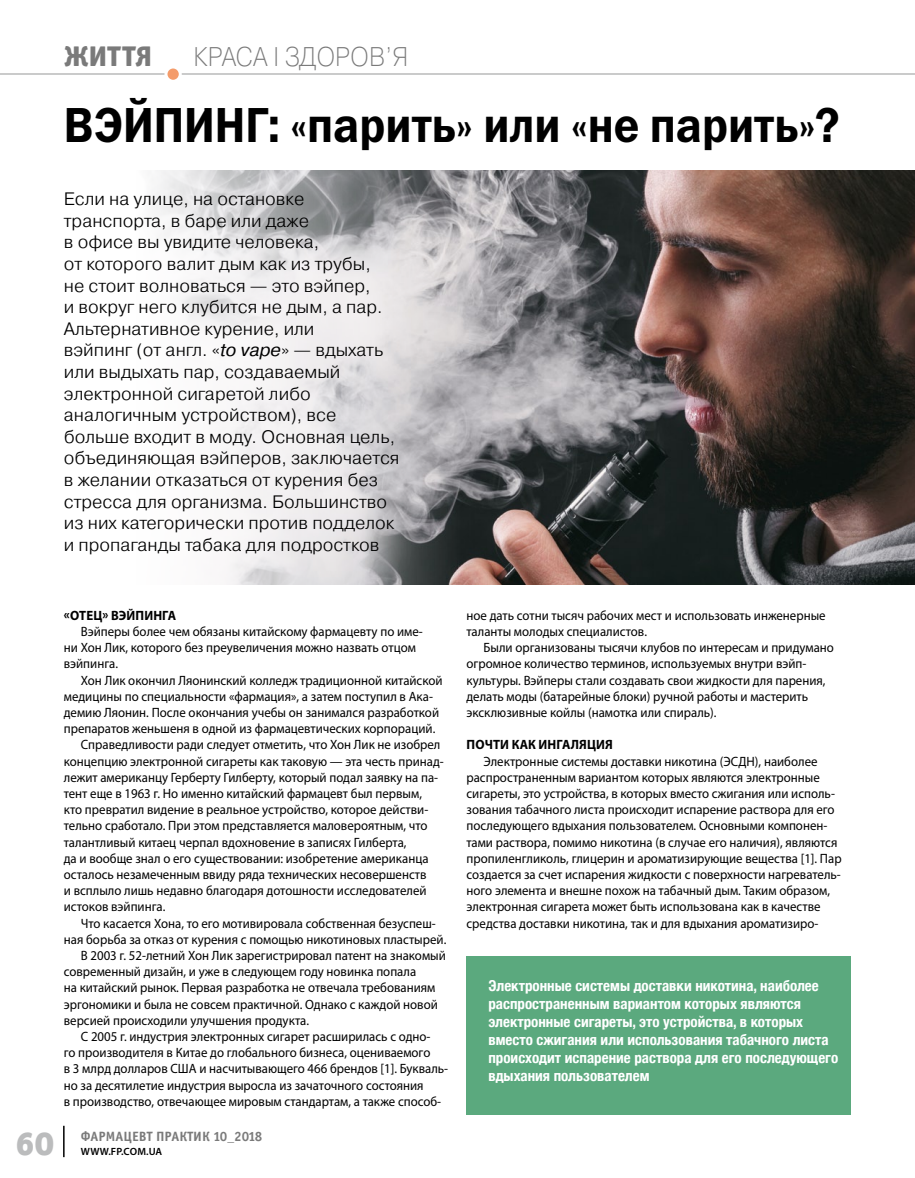
<style>
.page{position:relative;width:915px;height:1178px;background:#fff}
.page>*{position:absolute;margin:0;border:0;box-sizing:border-box;transform-origin:0 0}
.Zaglovok_1_FranklinG{font:49.5px "Franklin Gothic Demi ITC";color:#000;scale:.9 1}
.nomer_str{font:33px "Officina Serif Black ITC";color:#bbbcbd}
.t1{font:28.5px "Officina Sans Extra Bold ITC";letter-spacing:.01em;color:#7a7a7a}
.t2{font:27px "Pragmatica Light C";color:#7a7a7a;scale:.9 1}
.Vstup_Pragmatika_Lig{font:300 18px/21.6px "Pragmatica";color:#000}
.Vrez_Helvetica_Neue{font:700 condensed 15px/18px "Helvetica Neue";color:#fff}
.Osnovnoy_Nabor{font:13.5px/16.2px "Myriad Pro";color:#000;scale:.95 1}
.Podzag{font:700 13.5px "Myriad Pro";letter-spacing:.01em;color:#000;scale:.95 1}
.t3{font:13.5px "Officina Sans Bold ITC";letter-spacing:.01em;color:#7a7a7a}
.t4{font:600 10.5px "Myriad Pro";letter-spacing:.02em;color:#000}
.s1{font-weight:400;font-style:italic}
</style>
<div class="page">
<img style="left:153px;top:170px;width:761px;height:415px">
<div style="left:466px;top:956px;width:384px;height:158px;background:#5ba97e"></div>
<hr style="left:63px;top:1126px;width:2px;height:31px;background:#000">
<hr style="left:0;top:73px;width:914px;height:2px;background:#b9baba">
<svg style="left:166px;top:67px;width:14px;height:14px"></svg>
<div style="left:164px;top:65px;width:18px;height:18px;border:3px solid #fff;border-radius:50%"></div>
<p class="t1" style="left:64px;top:38px;width:89px">життя</p>
<p class="t2" style="left:193px;top:41px;width:240px">Краса і здоров’я</p>
<p class="Zaglovok_1_FranklinG" style="left:64px;top:95px;width:863px">ВЭЙПИНГ: «парить» или «не парить»?</p>
<p class="Vstup_Pragmatika_Lig" style="left:64px;top:188px;width:316px">Если на улице, на остановке транспорта, в баре или даже<br>в офисе вы увидите человека,<br>от которого валит дым как из трубы, не стоит волноваться — это вэйпер, и вокруг него клубится не дым, а пар.</p>
<p class="Vstup_Pragmatika_Lig" style="left:64px;top:317px;width:337px">Альтернативное курение, или<br>вэйпинг (от англ. «<span class="s1">to vape</span>» — вдыхать или выдыхать пар, создаваемый электронной сигаретой либо аналогичным устройством), все больше входит в моду. Основная цель, объединяющая вэйперов, заключается в желании отказаться от курения без стресса для организма. Большинство из них категорически против подделок и пропаганды табака для подростков</p>
<p class="Podzag" style="left:64px;top:606px;width:120px">«Отец» вэйпинга</p>
<p class="Osnovnoy_Nabor" style="left:64px;top:623px;width:379px;text-indent:17px">Вэйперы более чем обязаны китайскому фармацевту по име&shy;ни Хон Лик, которого без преувеличения можно назвать отцом вэйпинга.</p>
<p class="Osnovnoy_Nabor" style="left:64px;top:672px;width:400px;text-indent:17px">Хон Лик окончил Ляонинский колледж традиционной китайской медицины по специальности «фармация», а затем поступил в Ака&shy;демию Ляонин. После окончания учебы он занимался разработкой препаратов женьшеня в одной из фармацевтических корпораций.</p>
<p class="Osnovnoy_Nabor" style="left:64px;top:736px;width:401px;text-indent:17px">Справедливости ради следует отметить, что Хон Лик не изобрел концепцию электронной сигареты как таковую — эта честь принад&shy;лежит американцу Герберту Гилберту, который подал заявку на па&shy;тент еще в 1963 г. Но именно китайский фармацевт был первым,<br>кто превратил видение в реальное устройство, которое действи&shy;тельно сработало. При этом представляется маловероятным, что талантливый китаец черпал вдохновение в записях Гилберта,<br>да и вообще знал о его существовании: изобретение американца осталось незамеченным ввиду ряда технических несовершенств<br>и всплыло лишь недавно благодаря дотошности исследователей истоков вэйпинга.</p>
<p class="Osnovnoy_Nabor" style="left:64px;top:915px;width:404px;text-align:center">Что касается Хона, то его мотивировала собственная безуспеш-<br>ная борьба за отказ от курения с помощью никотиновых пластырей.</p>
<p class="Osnovnoy_Nabor" style="left:64px;top:947px;width:403px;text-indent:17px">В 2003 г. 52-летний Хон Лик зарегистрировал патент на знакомый современный дизайн, и уже в следующем году новинка попала<br>на китайский рынок. Первая разработка не отвечала требованиям эргономики и была не совсем практичной. Однако с каждой новой версией происходили улучшения продукта.</p>
<p class="Osnovnoy_Nabor" style="left:64px;top:1028px;width:406px;text-indent:17px">С 2005 г. индустрия электронных сигарет расширилась с одно-<br>го производителя в Китае до глобального бизнеса, оцениваемого<br>в 3 млрд долларов США и насчитывающего 466 брендов [1]. Букваль&shy;но за десятилетие индустрия выросла из зачаточного состояния<br>в производство, отвечающее мировым стандартам, а также способ-</p>
<p class="nomer_str" style="left:16px;top:1122px;width:39px">60</p>
<p class="t3" style="left:81px;top:1128px;width:183px">Фармацевт Практик 10_2018</p>
<p class="t4" style="left:81px;top:1144px;width:83px">WWW.FP.COM.UA</p>
<p class="Osnovnoy_Nabor" style="left:466px;top:607px;width:379px">ное дать сотни тысяч рабочих мест и использовать инженерные таланты молодых специалистов.</p>
<p class="Osnovnoy_Nabor" style="left:466px;top:639px;width:388px;text-indent:17px">Были организованы тысячи клубов по интересам и придумано огромное количество терминов, используемых внутри вэйп&shy;культуры. Вэйперы стали создавать свои жидкости для парения, делать моды (батарейные блоки) ручной работы и мастерить эксклюзивные койлы (намотка или спираль).</p>
<p class="Podzag" style="left:466px;top:736px;width:155px">Почти как ингаляция</p>
<p class="Osnovnoy_Nabor" style="left:466px;top:753px;width:396px;text-indent:17px">Электронные системы доставки никотина (ЭСДН), наиболее распространенным вариантом которых являются электронные сигареты, это устройства, в которых вместо сжигания или исполь&shy;зования табачного листа происходит испарение раствора для его последующего вдыхания пользователем. Основными компонен&shy;тами раствора, помимо никотина (в случае его наличия), являются пропиленгликоль, глицерин и ароматизирующие вещества [1]. Пар создается за счет испарения жидкости с поверхности нагреватель&shy;ного элемента и внешне похож на табачный дым. Таким образом, электронная сигарета может быть использована как в качестве средства доставки никотина, так и для вдыхания ароматизиро-</p>
<p class="Vrez_Helvetica_Neue" style="left:488px;top:975px;width:351px">Электронные системы доставки никотина, наиболее распространенным вариантом которых являются электронные сигареты, это устройства, в которых вместо сжигания или использования табачного листа происходит испарение раствора для его последующего вдыхания пользователем</p>
</div>
